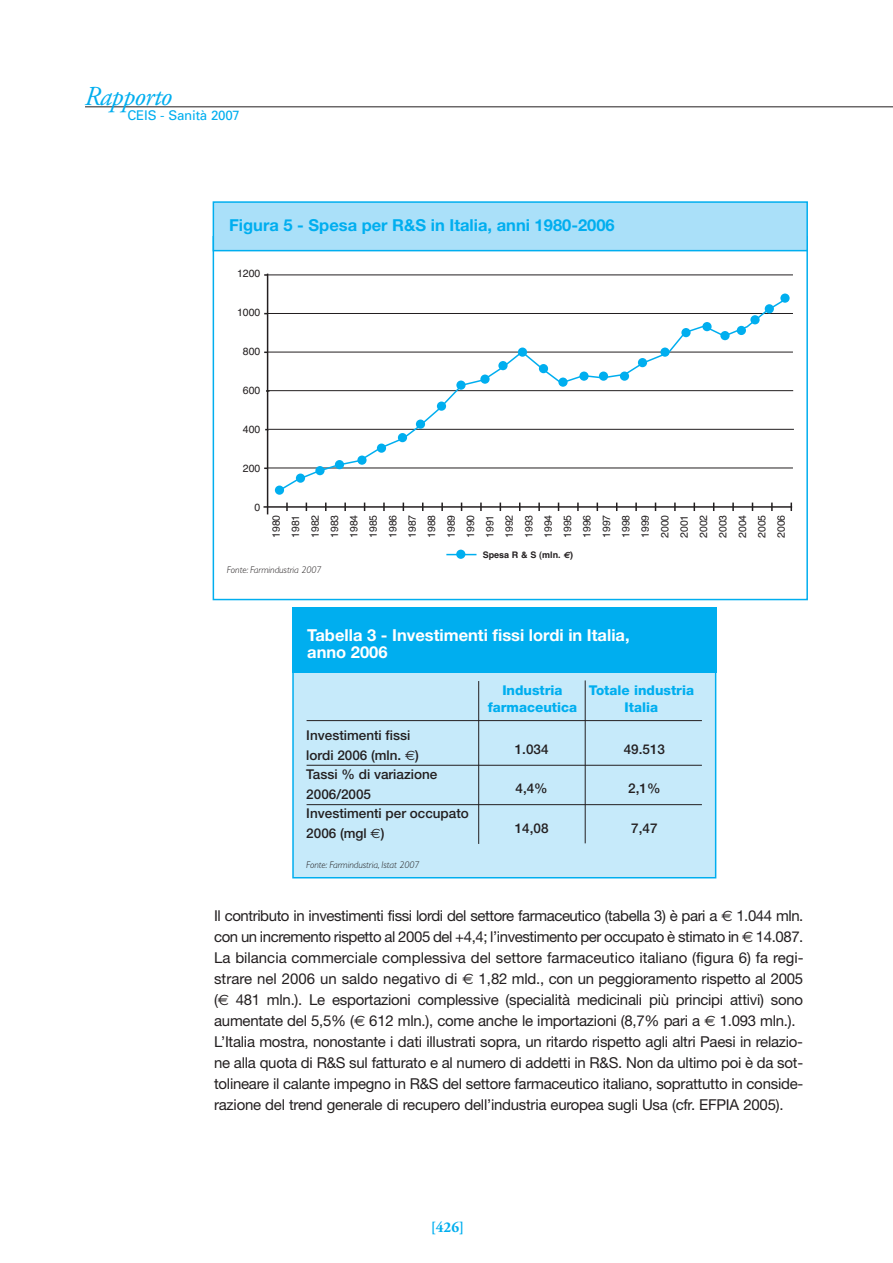
<style>
.page{position:relative;width:893px;height:1263px;background:#fff}
.page>*{position:absolute;margin:0;border:0;box-sizing:border-box;transform-origin:0 0}
.t1{font:italic 27.45px "Adobe Garamond";letter-spacing:-.025em;color:#00aeef}
.t2{font:700 16.5px/16.5px "Helvetica Neue";color:#fff}
.t3{font:700 16.5px "Helvetica Neue";color:#00aeef}
.t4{font:15px/21px "Helvetica Neue";letter-spacing:-.015em;color:#231f20}
.t5{font:700 15px "Adobe Garamond";color:#00aeef}
.t6{font:500 13.5px/19.5px "Helvetica Neue";color:#231f20}
.t7{font:800 13.5px "Helvetica Neue";color:#00aeef}
.t8{font:13.35px "Univers";letter-spacing:-.015em;color:#00aeef}
.t9{font:10.5px/19.4px "Helvetica";color:#231f20}
.t10{font:italic 300 9.75px "Gill Sans";letter-spacing:-.005em;color:#231f20}
.t11{font:700 9px "Helvetica";color:#231f20}
.s1{font-family:"Euro Sans";font-style:italic}
.s2{font-family:"Euro Sans";font-weight:400}
.s3{font-family:"Euro Sans"}
</style>
<div class="page">
<hr style="left:85px;top:106px;width:808px;height:1px;background:#231f20">
<div style="left:213px;top:202px;width:594px;height:49px;background:#aae0f9"></div>
<div style="left:213px;top:201px;width:595px;height:50px;border:2px solid #00aeef"></div>
<hr style="left:267px;top:274px;width:1px;height:240px;background:#231f20">
<hr style="left:263px;top:506px;width:529px;height:2px;background:#231f20">
<hr style="left:268px;top:274px;width:525px;height:1px;background:#231f20">
<hr style="left:268px;top:313px;width:525px;height:1px;background:#231f20">
<hr style="left:268px;top:352px;width:525px;height:1px;background:#231f20">
<hr style="left:268px;top:468px;width:525px;height:1px;background:#231f20">
<hr style="left:269px;top:429px;width:525px;height:1px;background:#231f20">
<hr style="left:268px;top:390px;width:525px;height:1px;background:#231f20">
<svg style="left:286px;top:503px;width:2px;height:8px"></svg>
<svg style="left:325px;top:503px;width:2px;height:8px"></svg>
<svg style="left:344px;top:503px;width:2px;height:8px"></svg>
<svg style="left:383px;top:503px;width:2px;height:8px"></svg>
<svg style="left:441px;top:503px;width:2px;height:8px"></svg>
<svg style="left:480px;top:503px;width:2px;height:8px"></svg>
<svg style="left:538px;top:503px;width:2px;height:8px"></svg>
<svg style="left:577px;top:503px;width:2px;height:8px"></svg>
<svg style="left:635px;top:503px;width:2px;height:8px"></svg>
<svg style="left:674px;top:503px;width:2px;height:8px"></svg>
<svg style="left:732px;top:503px;width:2px;height:8px"></svg>
<svg style="left:771px;top:503px;width:2px;height:8px"></svg>
<svg style="left:790px;top:503px;width:2px;height:8px"></svg>
<hr style="left:446px;top:554px;width:30px;height:1px;background:#00aeef">
<div style="left:456px;top:550px;width:9px;height:9px;background:#00aeef;border-radius:50%"></div>
<svg style="left:275px;top:301px;width:514px;height:192px"></svg>
<div style="left:275px;top:485px;width:9px;height:10px;background:#00aeef;border-radius:50%"></div>
<div style="left:296px;top:473px;width:9px;height:10px;background:#00aeef;border-radius:50%"></div>
<div style="left:315px;top:466px;width:10px;height:9px;background:#00aeef;border-radius:50%"></div>
<div style="left:335px;top:460px;width:9px;height:9px;background:#00aeef;border-radius:50%"></div>
<svg style="left:357px;top:455px;width:10px;height:10px"></svg>
<div style="left:377px;top:443px;width:9px;height:10px;background:#00aeef;border-radius:50%"></div>
<div style="left:398px;top:433px;width:9px;height:9px;background:#00aeef;border-radius:50%"></div>
<div style="left:416px;top:419px;width:9px;height:10px;background:#00aeef;border-radius:50%"></div>
<div style="left:437px;top:401px;width:9px;height:10px;background:#00aeef;border-radius:50%"></div>
<svg style="left:456px;top:380px;width:10px;height:10px"></svg>
<svg style="left:480px;top:374px;width:10px;height:10px"></svg>
<div style="left:498px;top:361px;width:10px;height:9px;background:#00aeef;border-radius:50%"></div>
<div style="left:518px;top:347px;width:9px;height:10px;background:#00aeef;border-radius:50%"></div>
<div style="left:539px;top:364px;width:9px;height:9px;background:#00aeef;border-radius:50%"></div>
<svg style="left:558px;top:377px;width:10px;height:10px"></svg>
<svg style="left:579px;top:371px;width:10px;height:10px"></svg>
<div style="left:599px;top:371px;width:9px;height:10px;background:#00aeef;border-radius:50%"></div>
<div style="left:620px;top:371px;width:9px;height:10px;background:#00aeef;border-radius:50%"></div>
<div style="left:638px;top:358px;width:9px;height:9px;background:#00aeef;border-radius:50%"></div>
<svg style="left:660px;top:347px;width:10px;height:10px"></svg>
<div style="left:681px;top:328px;width:10px;height:9px;background:#00aeef;border-radius:50%"></div>
<div style="left:702px;top:322px;width:10px;height:9px;background:#00aeef;border-radius:50%"></div>
<div style="left:720px;top:331px;width:10px;height:9px;background:#00aeef;border-radius:50%"></div>
<div style="left:737px;top:326px;width:9px;height:9px;background:#00aeef;border-radius:50%"></div>
<div style="left:750px;top:315px;width:10px;height:9px;background:#00aeef;border-radius:50%"></div>
<div style="left:765px;top:304px;width:9px;height:9px;background:#00aeef;border-radius:50%"></div>
<svg style="left:780px;top:293px;width:10px;height:10px"></svg>
<div style="left:293px;top:644px;width:423px;height:234px;background:#c6eafa"></div>
<div style="left:292px;top:643px;width:424px;height:235px;border:2px solid #00aeef"></div>
<div style="left:292px;top:608px;width:424px;height:65px;background:#00aeef"></div>
<hr style="left:307px;top:720px;width:395px;height:1px;background:#231f20">
<hr style="left:307px;top:765px;width:395px;height:1px;background:#231f20">
<hr style="left:307px;top:804px;width:395px;height:1px;background:#231f20">
<hr style="left:478px;top:681px;width:1px;height:163px;background:#231f20">
<hr style="left:585px;top:680px;width:1px;height:163px;background:#231f20">
<p class="t1" style="left:84px;top:86px;width:89px">Rapporto</p>
<p class="t8" style="left:128px;top:110px;width:114px">CEIS - Sanità 2007</p>
<p class="t3" style="left:229px;top:219px;width:387px">Figura 5 - Spesa per R&amp;S in Italia, anni 1980-2006</p>
<p class="t9" style="left:237px;top:264px;width:25px">1200</p>
<p class="t9" style="left:237px;top:303px;width:25px">1000</p>
<p class="t9" style="left:243px;top:342px;width:19px">800</p>
<p class="t9" style="left:243px;top:381px;width:19px">600</p>
<p class="t9" style="left:243px;top:420px;width:19px">400</p>
<p class="t9" style="left:243px;top:459px;width:19px">200</p>
<p class="t9" style="left:255px;top:498px;width:7px">0</p>
<p class="t9" style="left:305px;top:538px;width:25px;rotate:-90deg">1982<br>1983</p>
<p class="t9" style="left:267px;top:538px;width:25px;rotate:-90deg">1980<br>1981</p>
<p class="t9" style="left:344px;top:538px;width:25px;text-align:justify;rotate:-90deg">1984<br>1985<br>1986<br>1987<br>1988<br>1989<br>1990<br>1991<br>1992<br>1993<br>1994<br>1995<br>1996<br>1997<br>1998<br>1999<br>2000<br>2001<br>2002<br>2003<br>2004<br>2005<br>2006</p>
<p class="t11" style="left:483px;top:550px;width:92px">Spesa R &amp; S (mln. <span class="s1">€</span>)</p>
<p class="t10" style="left:227px;top:564px;width:96px">Fonte: Farmindustria 2007</p>
<p class="t2" style="left:307px;top:628px;width:324px">Tabella 3 - Investimenti fissi lordi in Italia, anno 2006</p>
<p class="t7" style="left:502px;top:686px;width:62px">Industria</p>
<p class="t7" style="left:589px;top:686px;width:107px">Totale industria</p>
<p class="t7" style="left:488px;top:702px;width:91px">farmaceutica</p>
<p class="t7" style="left:625px;top:702px;width:35px">Italia</p>
<p class="t6" style="left:306px;top:727px;width:114px">Investimenti fissi lordi 2006 (mln. <span class="s2">€</span>)</p>
<p class="t6" style="left:515px;top:740px;width:35px">1.034</p>
<p class="t6" style="left:624px;top:740px;width:43px">49.513</p>
<p class="t6" style="left:306px;top:766px;width:132px">Tassi % di variazione<br>2006/2005</p>
<p class="t6" style="left:306px;top:805px;width:164px">Investimenti per occupato</p>
<p class="t6" style="left:306px;top:824px;width:80px">2006 (mgl <span class="s2">€</span>)</p>
<p class="t10" style="left:306px;top:858px;width:115px">Fonte: Farmindustria, Istat 2007</p>
<p class="t6" style="left:516px;top:779px;width:34px">4,4%</p>
<p class="t6" style="left:628px;top:779px;width:34px">2,1%</p>
<p class="t6" style="left:515px;top:820px;width:35px">14,08</p>
<p class="t6" style="left:631px;top:820px;width:28px">7,47</p>
<p class="t4" style="left:214px;top:906px;width:591px">Il contributo in investimenti fissi lordi del settore farmaceutico (tabella 3) è pari a <span class="s3">€</span> 1.044 mln. con un incremento rispetto al 2005 del +4,4; l’investimento per occupato è stimato in <span class="s3">€</span> 14.087.<br>La bilancia commerciale complessiva del settore farmaceutico italiano (figura 6) fa regi&shy;strare nel 2006 un saldo negativo di <span class="s3">€</span> 1,82 mld., con un peggioramento rispetto al 2005 (<span class="s3">€</span> 481 mln.). Le esportazioni complessive (specialità medicinali più principi attivi) sono aumentate del 5,5% (<span class="s3">€</span> 612 mln.), come anche le importazioni (8,7% pari a <span class="s3">€</span> 1.093 mln.).<br>L’Italia mostra, nonostante i dati illustrati sopra, un ritardo rispetto agli altri Paesi in relazio&shy;ne alla quota di R&amp;S sul fatturato e al numero di addetti in R&amp;S. Non da ultimo poi è da sot&shy;tolineare il calante impegno in R&amp;S del settore farmaceutico italiano, soprattutto in conside&shy;razione del trend generale di recupero dell’industria europea sugli Usa (cfr. EFPIA 2005).</p>
<p class="t5" style="left:431px;top:1221px;width:35px">[426]</p>
</div>
